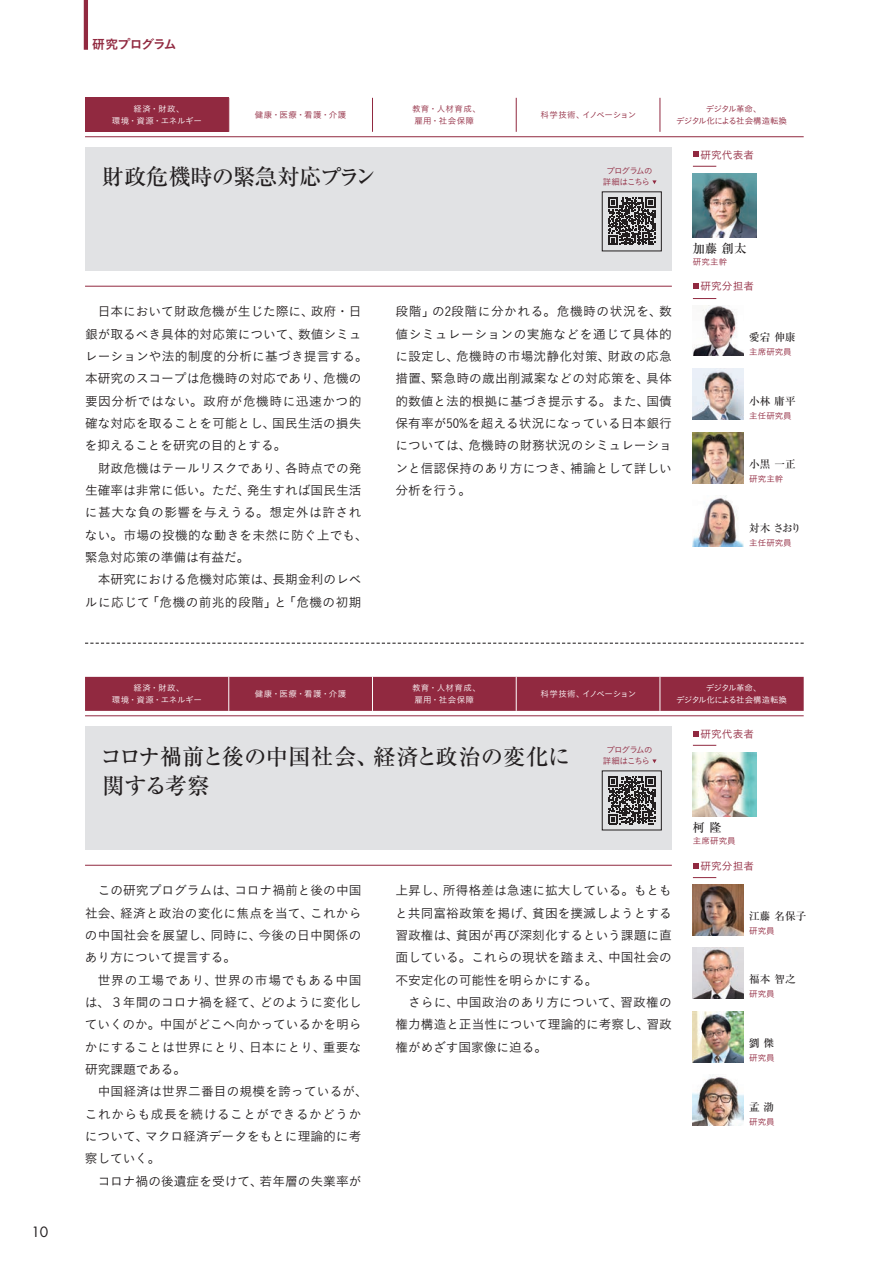
<style>
.page{position:relative;width:893px;height:1263px;background:#fff}
.page>*{position:absolute;margin:0;border:0;box-sizing:border-box;transform-origin:0 0}
.t1{font:500 22.35px/29.7px "Ryumin Pro";letter-spacing:-.01em;color:#231f20}
.t2{font:13.8px "Futura";color:#231f20}
.t3{font:12.75px/22.4px "Koburina Go Std W3";color:#231f20;text-align:justify}
.t4{font:12.75px "Koburina Go Std W6";letter-spacing:-.075em;color:#912940}
.t5{font:500 12.15px "Ryumin Pro";color:#231f20}
.t6{font:500 10.65px "Ryumin Pro";letter-spacing:.01em;color:#231f20}
.t7{font:10.65px "Koburina Go Std W3";letter-spacing:.01em;color:#912940}
.t8{font:8.55px "Koburina Go Std W3";letter-spacing:-.005em;color:#912940}
.t9{font:8.55px/11.7px "Koburina Go Std W3";letter-spacing:.02em;color:#fff;text-align:center}
.t10{font:8.55px/11.7px "Koburina Go Std W3";letter-spacing:-.11em;color:#912940;text-align:center}
.t11{font:8.55px/11.7px "Koburina Go Std W3";letter-spacing:-.07em;color:#912940;text-align:center}
.t12{font:8.55px/11.7px "Koburina Go Std W3";letter-spacing:-.07em;color:#fff;text-align:center}
.t13{font:8.55px/11.7px "Koburina Go Std W3";letter-spacing:.05em;color:#912940}
.t14{font:8.55px/11.7px "Koburina Go Std W3";letter-spacing:.05em;color:#fff}
.t15{font:8.55px "Koburina Go Std W3";letter-spacing:-.06em;color:#912940}
.t16{font:8.55px "Koburina Go Std W3";letter-spacing:-.06em;color:#fff}
.t17{font:8.55px "Koburina Go Std W3";letter-spacing:-.005em;color:#fff}
</style>
<div class="page">
<hr style="left:84px;top:0;width:4px;height:50px;background:#912940">
<div style="left:85px;top:147px;width:587px;height:123px;background:#e1e2e4"></div>
<svg style="left:652px;top:180px;width:5px;height:4px"></svg>
<div style="left:85px;top:98px;width:144px;height:34px;background:#912940"></div>
<svg style="left:515px;top:98px;width:145px;height:34px"></svg>
<hr style="left:229px;top:98px;width:1px;height:34px;background:#912940">
<hr style="left:372px;top:98px;width:1px;height:34px;background:#912940">
<hr style="left:516px;top:98px;width:1px;height:34px;background:#912940">
<hr style="left:660px;top:98px;width:1px;height:34px;background:#912940">
<hr style="left:85px;top:286px;width:587px;height:1px;background:#912940">
<hr style="left:85px;top:136px;width:719px;height:1px;background:#912940">
<svg style="left:693px;top:152px;width:5px;height:5px"></svg>
<svg style="left:693px;top:166px;width:23px;height:1px"></svg>
<svg style="left:693px;top:284px;width:5px;height:5px"></svg>
<svg style="left:693px;top:298px;width:23px;height:1px"></svg>
<img style="left:693px;top:305px;width:51px;height:51px">
<img style="left:693px;top:174px;width:64px;height:64px">
<svg style="left:608px;top:198px;width:48px;height:47px"></svg>
<div style="left:602px;top:192px;width:60px;height:59px;border:1px solid #231f20"></div>
<img style="left:693px;top:369px;width:51px;height:51px">
<img style="left:693px;top:432px;width:51px;height:51px">
<img style="left:693px;top:884px;width:51px;height:51px">
<img style="left:693px;top:496px;width:51px;height:51px">
<img style="left:693px;top:1011px;width:51px;height:51px">
<svg style="left:85px;top:643px;width:719px;height:1px"></svg>
<div style="left:85px;top:726px;width:587px;height:123px;background:#e1e2e4"></div>
<svg style="left:652px;top:759px;width:5px;height:4px"></svg>
<div style="left:85px;top:677px;width:719px;height:34px;background:#912940"></div>
<hr style="left:229px;top:677px;width:1px;height:34px;background:#fff">
<hr style="left:372px;top:677px;width:1px;height:34px;background:#fff">
<hr style="left:516px;top:677px;width:1px;height:34px;background:#fff">
<hr style="left:660px;top:677px;width:1px;height:34px;background:#fff">
<hr style="left:85px;top:865px;width:587px;height:1px;background:#912940">
<hr style="left:85px;top:715px;width:719px;height:1px;background:#912940">
<svg style="left:693px;top:731px;width:5px;height:5px"></svg>
<svg style="left:693px;top:745px;width:23px;height:1px"></svg>
<svg style="left:693px;top:863px;width:5px;height:5px"></svg>
<svg style="left:693px;top:877px;width:23px;height:1px"></svg>
<svg style="left:608px;top:777px;width:48px;height:47px"></svg>
<div style="left:602px;top:771px;width:60px;height:59px;border:1px solid #231f20"></div>
<img style="left:693px;top:948px;width:51px;height:51px">
<img style="left:693px;top:1075px;width:51px;height:51px">
<img style="left:693px;top:753px;width:64px;height:64px">
<p class="t2" style="left:31px;top:1223px;width:19px">10</p>
<p class="t4" style="left:92px;top:34px;width:86px">研究プログラム</p>
<p class="t9" style="left:112px;top:103px;width:92px">経済・財政、<br>環境・資源・エネルギー</p>
<p class="t8" style="left:255px;top:108px;width:93px">健康・医療・看護・介護</p>
<p class="t13" style="left:412px;top:103px;width:70px">教育・人材育成、雇用・社会保障</p>
<p class="t15" style="left:540px;top:108px;width:97px">科学技術、イノベーション</p>
<p class="t11" style="left:676px;top:103px;width:112px">デジタル革命、<br>デジタル化による社会構造転換</p>
<p class="t7" style="left:700px;top:146px;width:55px">研究代表者</p>
<h1 class="t1" style="left:102px;top:161px;width:276px">財政危機時の緊急対応プラン</h1>
<p class="t10" style="left:603px;top:164px;width:51px">プログラムの詳細はこちら</p>
<p class="t3" style="left:85px;top:300px;width:285px;text-align:left;text-indent:13px">日本において財政危機が生じた際に、政府・日銀が取るべき具体的対応策について、数値シミュレーションや法的制度的分析に基づき提言する。本研究のスコープは危機時の対応であり、危機の要因分析ではない。政府が危機時に迅速かつ的確な対応を取ることを可能とし、国民生活の損失を抑えることを研究の目的とする。</p>
<p class="t3" style="left:85px;top:456px;width:284px;text-align:left;text-indent:13px">財政危機はテールリスクであり、各時点での発生確率は非常に低い。ただ、発生すれば国民生活に甚大な負の影響を与えうる。想定外は許されない。市場の投機的な動きを未然に防ぐ上でも、緊急対応策の準備は有益だ。</p>
<p class="t3" style="left:85px;top:568px;width:278px;text-align:right">本研究における危機対応策は、長期金利のレベルに応じて「危機の前兆的段階」と「危機の初期</p>
<p class="t3" style="left:395px;top:300px;width:278px">段階」の2段階に分かれる。危機時の状況を、数値シミュレーションの実施などを通じて具体的に設定し、危機時の市場沈静化対策、財政の応急措置、緊急時の歳出削減案などの対応策を、具体的数値と法的根拠に基づき提示する。また、国債保有率が50%を超える状況になっている日本銀行については、危機時の財務状況のシミュレーションと信認保持のあり方につき、補論として詳しい分析を行う。</p>
<p class="t5" style="left:693px;top:238px;width:55px">加藤 創太</p>
<p class="t8" style="left:693px;top:256px;width:36px">研究主幹</p>
<p class="t7" style="left:700px;top:278px;width:55px">研究分担者</p>
<p class="t6" style="left:749px;top:328px;width:48px">愛宕 伸康</p>
<p class="t8" style="left:749px;top:345px;width:44px">主席研究員</p>
<p class="t6" style="left:749px;top:392px;width:48px">小林 庸平</p>
<p class="t8" style="left:749px;top:409px;width:44px">主任研究員</p>
<p class="t6" style="left:749px;top:456px;width:48px">小黒 一正</p>
<p class="t8" style="left:749px;top:472px;width:36px">研究主幹</p>
<p class="t6" style="left:749px;top:519px;width:54px">対木 さおり</p>
<p class="t8" style="left:749px;top:536px;width:44px">主任研究員</p>
<p class="t9" style="left:112px;top:682px;width:92px">経済・財政、<br>環境・資源・エネルギー</p>
<p class="t17" style="left:255px;top:687px;width:93px">健康・医療・看護・介護</p>
<p class="t14" style="left:412px;top:682px;width:70px">教育・人材育成、雇用・社会保障</p>
<p class="t16" style="left:540px;top:687px;width:97px">科学技術、イノベーション</p>
<p class="t12" style="left:676px;top:682px;width:112px">デジタル革命、<br>デジタル化による社会構造転換</p>
<p class="t7" style="left:700px;top:725px;width:55px">研究代表者</p>
<h1 class="t1" style="left:100px;top:740px;width:472px">コロナ禍前と後の中国社会、経済と政治の変化に関する考察</h1>
<p class="t10" style="left:603px;top:743px;width:51px">プログラムの詳細はこちら</p>
<p class="t3" style="left:85px;top:879px;width:278px;text-indent:13px">この研究プログラムは、コロナ禍前と後の中国社会、経済と政治の変化に焦点を当て、これからの中国社会を展望し、同時に、今後の日中関係のあり方について提言する。</p>
<p class="t3" style="left:85px;top:968px;width:278px;text-indent:13px">世界の工場であり、世界の市場でもある中国は、３年間のコロナ禍を経て、どのように変化していくのか。中国がどこへ向かっているかを明らかにすることは世界にとり、日本にとり、重要な研究課題である。</p>
<p class="t3" style="left:85px;top:1080px;width:285px;text-align:left;text-indent:13px">中国経済は世界二番目の規模を誇っているが、これからも成長を続けることができるかどうかについて、マクロ経済データをもとに理論的に考察していく。</p>
<p class="t3" style="left:98px;top:1169px;width:265px">コロナ禍の後遺症を受けて、若年層の失業率が</p>
<p class="t3" style="left:395px;top:879px;width:278px">上昇し、所得格差は急速に拡大している。もともと共同富裕政策を掲げ、貧困を撲滅しようとする習政権は、貧困が再び深刻化するという課題に直面している。これらの現状を踏まえ、中国社会の不安定化の可能性を明らかにする。</p>
<p class="t3" style="left:395px;top:991px;width:278px;text-indent:13px">さらに、中国政治のあり方について、習政権の権力構造と正当性について理論的に考察し、習政権がめざす国家像に迫る。</p>
<p class="t5" style="left:693px;top:817px;width:30px">柯 隆</p>
<p class="t8" style="left:693px;top:835px;width:44px">主席研究員</p>
<p class="t7" style="left:700px;top:857px;width:55px">研究分担者</p>
<p class="t6" style="left:749px;top:908px;width:59px">江藤 名保子</p>
<p class="t8" style="left:749px;top:924px;width:27px">研究員</p>
<p class="t6" style="left:749px;top:971px;width:48px">福本 智之</p>
<p class="t8" style="left:749px;top:988px;width:27px">研究員</p>
<p class="t6" style="left:749px;top:1035px;width:27px">劉 傑</p>
<p class="t8" style="left:749px;top:1051px;width:27px">研究員</p>
<p class="t6" style="left:749px;top:1098px;width:27px">孟 渤</p>
<p class="t8" style="left:749px;top:1115px;width:27px">研究員</p>
</div>
